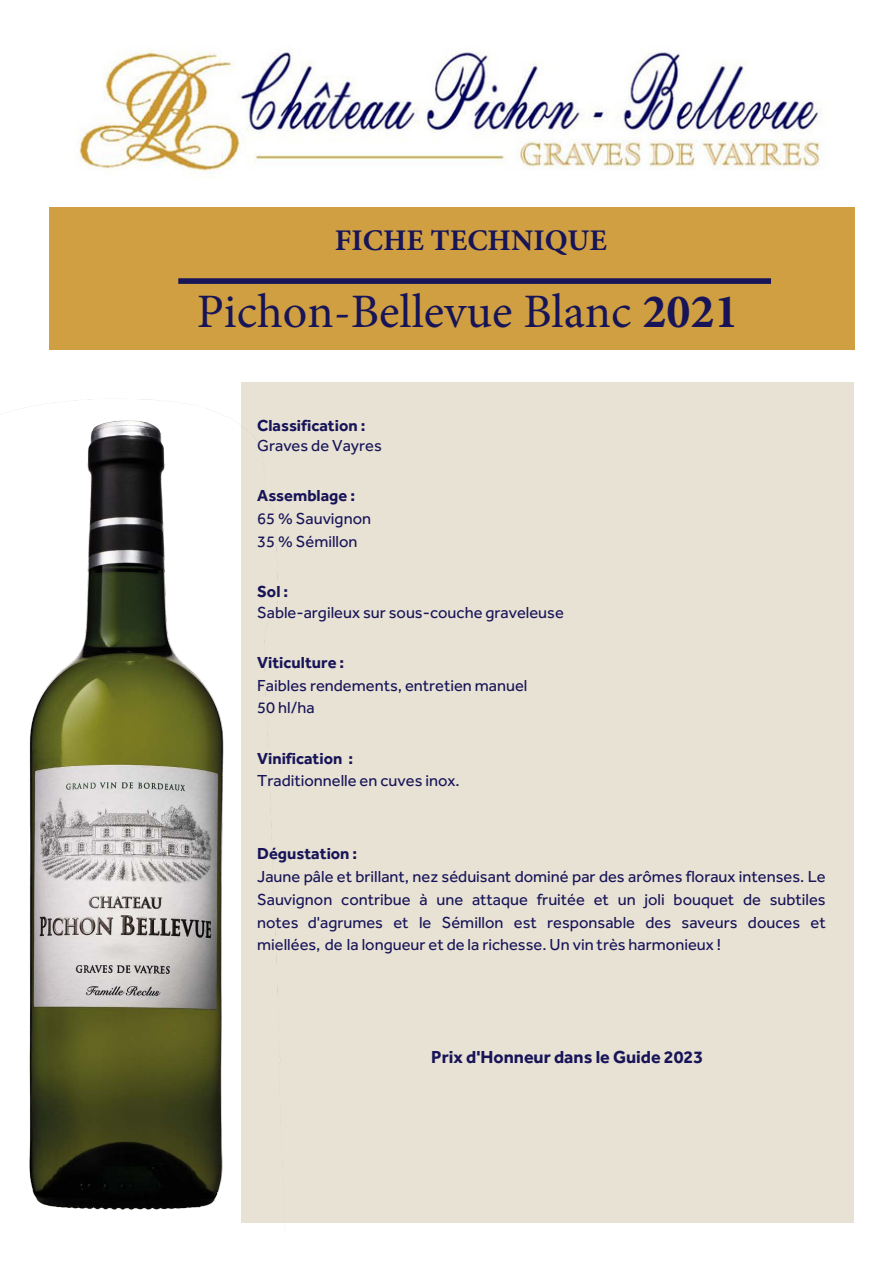
<style>
.page{position:relative;width:894px;height:1264px;background:#fff}
.page>*{position:absolute;margin:0;border:0;box-sizing:border-box;transform-origin:0 0}
.t1{font:48px "Minion Pro";color:#171458}
.t2{font:700 30px "Minion Pro";color:#171458}
.t3{font:700 18px "Effra";color:#171458}
.t4{font:16.5px/22.6px "Effra";color:#171458}
.t5{font:700 16.5px "Effra";color:#171458}
.s1{font-weight:700}
</style>
<div class="page">
<div style="left:240px;top:382px;width:613px;height:840px;background:#e8e2d4"></div>
<div style="left:50px;top:207px;width:804px;height:142px;background:#cf9f41"></div>
<div style="left:178px;top:278px;width:592px;height:6px;background:#171458"></div>
<img style="left:79px;top:50px;width:743px;height:123px">
<img style="left:7px;top:398px;width:514px;height:825px">
<h2 class="t2" style="left:335px;top:220px;width:273px">FICHE TECHNIQUE</h2>
<h1 class="t1" style="left:197px;top:280px;width:543px">Pichon-Bellevue Blanc <span class="s1">2021</span></h1>
<p class="t5" style="left:257px;top:415px;width:110px">Classification :</p>
<p class="t4" style="left:257px;top:434px;width:126px">Graves de Vayres</p>
<p class="t5" style="left:257px;top:486px;width:99px">Assemblage :</p>
<p class="t4" style="left:257px;top:507px;width:115px">65 % Sauvignon<br>35 % Sémillon</p>
<p class="t5" style="left:257px;top:581px;width:32px">Sol :</p>
<p class="t4" style="left:257px;top:600px;width:308px">Sable-argileux sur sous-couche graveleuse</p>
<p class="t5" style="left:257px;top:652px;width:88px">Viticulture :</p>
<p class="t4" style="left:257px;top:673px;width:272px">Faibles rendements, entretien manuel<br>50 hl/ha</p>
<p class="t5" style="left:257px;top:748px;width:97px">Vinification :</p>
<p class="t4" style="left:257px;top:769px;width:204px">Traditionnelle en cuves inox.</p>
<p class="t5" style="left:257px;top:843px;width:102px">Dégustation :</p>
<p class="t4" style="left:257px;top:865px;width:570px;text-align:justify">Jaune pâle et brillant, nez séduisant dominé par des arômes floraux intenses. Le Sauvignon contribue à une attaque fruitée et un joli bouquet de subtiles notes d'agrumes et le Sémillon est responsable des saveurs douces et miellées, de la longueur et de la richesse. Un vin très harmonieux !</p>
<p class="t3" style="left:431px;top:1046px;width:273px">Prix d'Honneur dans le Guide 2023</p>
</div>
